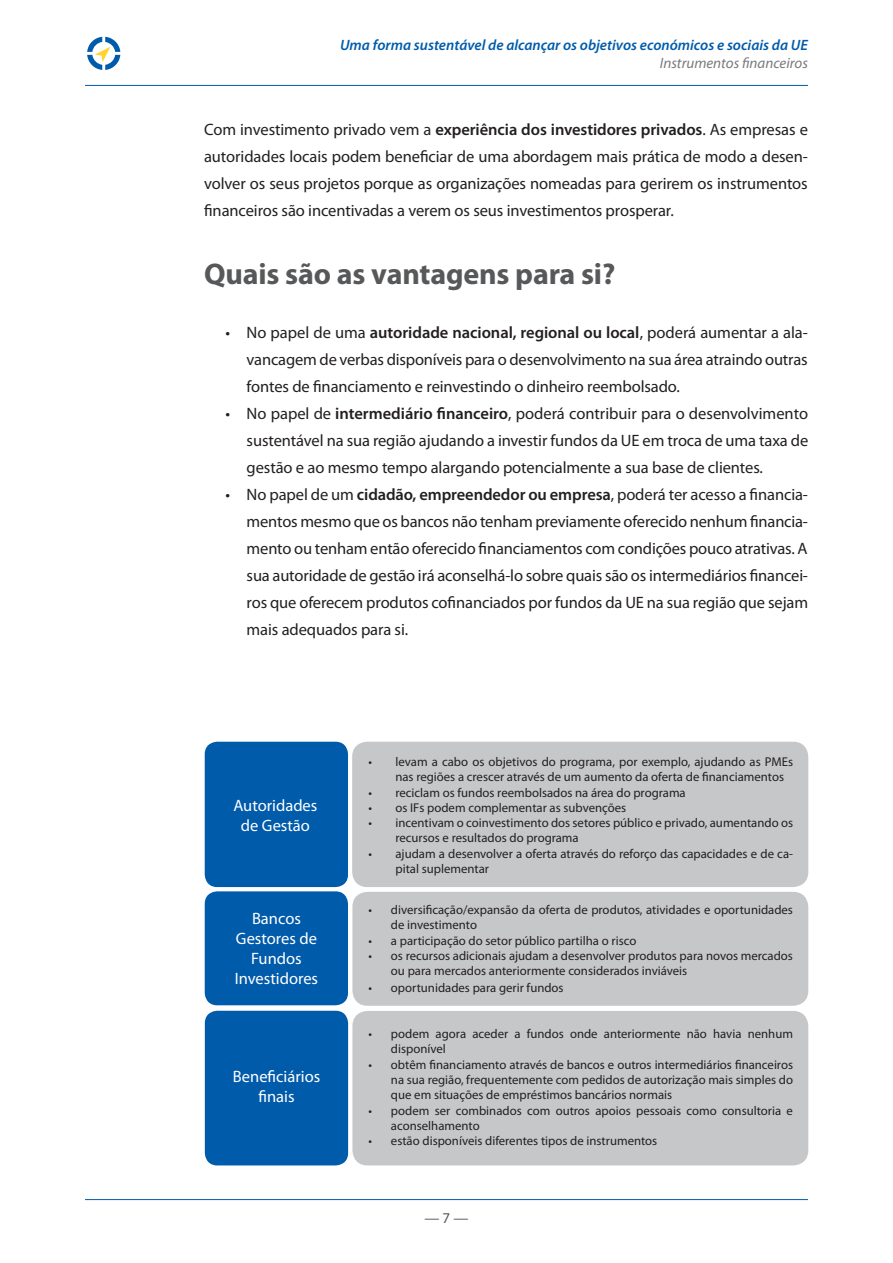
<style>
.page{position:relative;width:893px;height:1263px;background:#fff}
.page>*{position:absolute;margin:0;border:0;box-sizing:border-box;transform-origin:0 0}
.headline_1{font:700 30px "Myriad Pro";letter-spacing:-.005em;color:#57585a}
.running_text_bullet{font:16.5px/27px "Myriad Pro";letter-spacing:-.005em;color:#231f20;text-align:justify}
.headline_1-2{font:16.5px/27px "Myriad Pro";letter-spacing:-.005em;color:#231f20;text-align:justify}
.t1{font:16.5px "Myriad Pro";color:#fff}
.t2{font:italic 600 15px "Myriad Pro";color:#015bab}
.t3{font:italic 15px "Myriad Pro";color:#787a7d}
.t4{font:15px "Myriad Pro";color:#57585a}
.t5{font:12.75px/15.3px "Myriad Pro";color:#231f20}
.s1{font-weight:600}
</style>
<div class="page">
<hr style="left:85px;top:1199px;width:723px;height:1px;background:#015bab">
<hr style="left:85px;top:85px;width:723px;height:1px;background:#015bab">
<svg style="left:87px;top:37px;width:33px;height:33px"></svg>
<div style="left:205px;top:1011px;width:143px;height:154px;background:#015bab;border-radius:12px"></div>
<div style="left:352px;top:1011px;width:456px;height:154px;background:#c6c7c9;border-radius:15px"></div>
<div style="left:352px;top:892px;width:456px;height:114px;background:#c6c7c9;border-radius:15px"></div>
<div style="left:352px;top:742px;width:456px;height:145px;background:#c6c7c9;border-radius:15px"></div>
<div style="left:205px;top:742px;width:143px;height:145px;background:#015bab;border-radius:12px"></div>
<div style="left:205px;top:891px;width:143px;height:114px;background:#015bab;border-radius:12px"></div>
<p class="t2" style="left:340px;top:36px;width:469px">Uma forma sustentável de alcançar os objetivos económicos e sociais da UE</p>
<p class="t3" style="left:660px;top:53px;width:150px">Instrumentos financeiros</p>
<p class="headline_1-2" style="left:204px;top:116px;width:605px">Com investimento privado vem a <span class="s1">experiência dos investidores privados</span>. As empresas e autoridades locais podem beneficiar de uma abordagem mais prática de modo a desen&shy;volver os seus projetos porque as organizações nomeadas para gerirem os instrumentos financeiros são incentivadas a verem os seus investimentos prosperar.</p>
<p class="headline_1" style="left:204px;top:254px;width:413px">Quais são as vantagens para si?</p>
<p class="running_text_bullet" style="left:247px;top:318px;width:563px;text-indent:-21px">• No papel de uma <span class="s1">autoridade nacional, regional ou local</span>, poderá aumentar a ala&shy;vancagem de verbas disponíveis para o desenvolvimento na sua área atraindo outras fontes de financiamento e reinvestindo o dinheiro reembolsado.</p>
<p class="running_text_bullet" style="left:247px;top:399px;width:563px;text-indent:-21px">• No papel de <span class="s1">intermediário financeiro</span>, poderá contribuir para o desenvolvimento sustentável na sua região ajudando a investir fundos da UE em troca de uma taxa de gestão e ao mesmo tempo alargando potencialmente a sua base de clientes.</p>
<p class="running_text_bullet" style="left:247px;top:480px;width:563px;text-indent:-21px">• No papel de um <span class="s1">cidadão, empreendedor ou empresa</span>, poderá ter acesso a financia&shy;mentos mesmo que os bancos não tenham previamente oferecido nenhum financia&shy;mento ou tenham então oferecido financiamentos com condições pouco atrativas. A sua autoridade de gestão irá aconselhá-lo sobre quais são os intermediários financei&shy;ros que oferecem produtos cofinanciados por fundos da UE na sua região que sejam mais adequados para si.</p>
<p class="t1" style="left:233px;top:795px;width:86px">Autoridades</p>
<p class="t1" style="left:241px;top:815px;width:71px">de Gestão</p>
<p class="t1" style="left:252px;top:908px;width:50px">Bancos</p>
<p class="t1" style="left:236px;top:928px;width:83px">Gestores de</p>
<p class="t1" style="left:251px;top:948px;width:52px">Fundos</p>
<p class="t1" style="left:235px;top:968px;width:85px">Investidores</p>
<p class="t1" style="left:233px;top:1066px;width:89px">Beneficiários</p>
<p class="t1" style="left:258px;top:1086px;width:38px">finais</p>
<p class="t5" style="left:395px;top:754px;width:399px;text-indent:-27px">• levam a cabo os objetivos do programa, por exemplo, ajudando as PMEs nas regiões a crescer através de um aumento da oferta de financiamentos</p>
<p class="t5" style="left:368px;top:784px;width:319px">• reciclam os fundos reembolsados na área do programa</p>
<p class="t5" style="left:368px;top:800px;width:259px">• os IFs podem complementar as subvenções</p>
<p class="t5" style="left:395px;top:815px;width:399px;text-indent:-27px">• incentivam o coinvestimento dos setores público e privado, aumentando os recursos e resultados do programa</p>
<p class="t5" style="left:395px;top:846px;width:399px;text-indent:-27px">• ajudam a desenvolver a oferta através do reforço das capacidades e de ca&shy;pital suplementar</p>
<p class="t5" style="left:391px;top:902px;width:404px;text-indent:-23px">• diversificação/expansão da oferta de produtos, atividades e oportunidades de investimento</p>
<p class="t5" style="left:368px;top:932px;width:269px">• a participação do setor público partilha o risco</p>
<p class="t5" style="left:391px;top:948px;width:403px;text-indent:-23px">• os recursos adicionais ajudam a desenvolver produtos para novos mercados ou para mercados anteriormente considerados inviáveis</p>
<p class="t5" style="left:368px;top:979px;width:197px">• oportunidades para gerir fundos</p>
<p class="t5" style="left:391px;top:1026px;width:404px;text-indent:-23px">• podem agora aceder a fundos onde anteriormente não havia nenhum disponível</p>
<p class="t5" style="left:391px;top:1056px;width:404px;text-align:justify;text-indent:-23px">• obtêm financiamento através de bancos e outros intermediários financeiros na sua região, frequentemente com pedidos de autorização mais simples do que em situações de empréstimos bancários normais</p>
<p class="t5" style="left:391px;top:1102px;width:404px;text-indent:-23px">• podem ser combinados com outros apoios pessoais como consultoria e aconselhamento</p>
<p class="t5" style="left:368px;top:1133px;width:290px">• estão disponíveis diferentes tipos de instrumentos</p>
<p class="t4" style="left:424px;top:1209px;width:46px">— 7 —</p>
</div>
